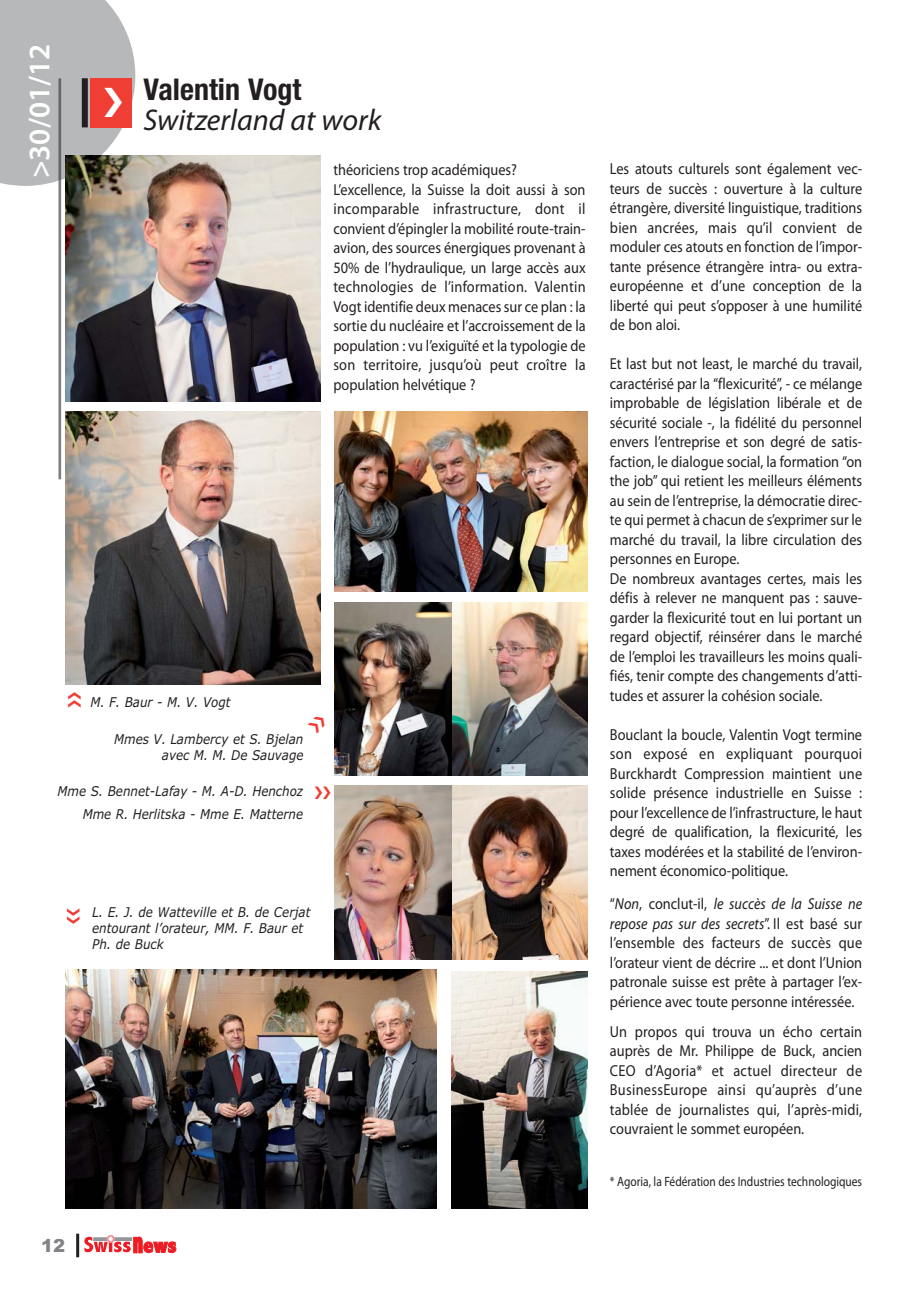
<style>
.page{position:relative;width:919px;height:1289px;background:#fff}
.page>*{position:absolute;margin:0;border:0;box-sizing:border-box;transform-origin:0 0}
.t1{font:italic 30px "Myriad Pro";color:#231f20}
.t2{font:700 condensed 30px "Helvetica Neue";color:#231f20}
.t3{font:600 30px "Myriad Pro";color:#fff}
.t4{font:900 18px "Arial";color:#808285}
.t5{font:15.9px/19.5px "Myriad Pro";color:#231f20;text-align:justify;scale:.9 1}
.t6{font:italic 13.5px/15.8px "Verdana";color:#231f20;text-align:right;scale:.88 1}
.t7{font:13.5px "Myriad Pro";color:#231f20;scale:.85 1}
.s1{font-style:italic}
</style>
<div class="page">
<hr style="left:76px;top:1233px;width:3px;height:24px;background:#231f20">
<svg style="left:84px;top:1235px;width:92px;height:18px"></svg>
<img style="left:334px;top:411px;width:253px;height:180px">
<img style="left:334px;top:785px;width:118px;height:174px">
<img style="left:452px;top:785px;width:135px;height:174px">
<img style="left:451px;top:971px;width:136px;height:237px">
<img style="left:135px;top:155px;width:185px;height:246px">
<img style="left:65px;top:411px;width:255px;height:273px">
<img style="left:65px;top:969px;width:372px;height:239px">
<img style="left:334px;top:602px;width:118px;height:173px">
<img style="left:452px;top:602px;width:135px;height:173px">
<svg style="left:0;top:0;width:135px;height:479px"></svg>
<h1 class="t3" style="left:22px;top:178px;width:136px;rotate:-90deg">&gt;30/01/12</h1>
<h1 class="t2" style="left:143px;top:73px;width:159px">Valentin Vogt</h1>
<h1 class="t1" style="left:143px;top:109px;width:239px">Switzerland at work</h1>
<p class="t5" style="left:333px;top:161px;width:282px;text-align:left">théoriciens trop académiques?<br>L’excellence, la Suisse la doit aussi à son incomparable infrastructure, dont il convient d’épingler la mobilité route-train&shy;avion, des sources énergiques provenant à 50% de l’hydraulique, un large accès aux technologies de l’information. Valentin Vogt identifie deux menaces sur ce plan : la sortie du nucléaire et l’accroissement de la population : vu l’exiguïté et la typologie de son territoire, jusqu’où peut croître la population helvétique ?</p>
<p class="t5" style="left:610px;top:160px;width:282px">Les atouts culturels sont également vec&shy;teurs de succès : ouverture à la culture étrangère, diversité linguistique, traditions bien ancrées, mais qu’il convient de moduler ces atouts en fonction de l’impor&shy;tante présence étrangère intra- ou extra&shy;européenne et d’une conception de la liberté qui peut s’opposer à une humilité de bon aloi.</p>
<p class="t5" style="left:610px;top:355px;width:282px;text-align:left">Et last but not least, le marché du travail, caractérisé par la “flexicurité”, - ce mélange improbable de législation libérale et de sécurité sociale -, la fidélité du personnel envers l’entreprise et son degré de satis&shy;faction, le dialogue social, la formation “on the job” qui retient les meilleurs éléments au sein de l’entreprise, la démocratie direc&shy;te qui permet à chacun de s’exprimer sur le marché du travail, la libre circulation des personnes en Europe.<br>De nombreux avantages certes, mais les défis à relever ne manquent pas : sauve&shy;garder la flexicurité tout en lui portant un regard objectif, réinsérer dans le marché de l’emploi les travailleurs les moins quali&shy;fiés, tenir compte des changements d’atti&shy;tudes et assurer la cohésion sociale.</p>
<p class="t5" style="left:610px;top:726px;width:282px">Bouclant la boucle, Valentin Vogt termine son exposé en expliquant pourquoi Burckhardt Compression maintient une solide présence industrielle en Suisse : pour l’excellence de l’infrastructure, le haut degré de qualification, la flexicurité, les taxes modérées et la stabilité de l’environ&shy;nement économico-politique.</p>
<p class="t5" style="left:610px;top:895px;width:282px">“<span class="s1">Non</span>, conclut-il, <span class="s1">le succès de la Suisse ne repose pas sur des secrets</span>”. Il est basé sur l’ensemble des facteurs de succès que l’orateur vient de décrire ... et dont l’Union patronale suisse est prête à partager l’ex&shy;périence avec toute personne intéressée.</p>
<p class="t5" style="left:610px;top:1023px;width:282px">Un propos qui trouva un écho certain auprès de Mr. Philippe de Buck, ancien CEO d’Agoria* et actuel directeur de BusinessEurope ainsi qu’auprès d’une tablée de journalistes qui, l’après-midi, couvraient le sommet européen.</p>
<p class="t7" style="left:610px;top:1175px;width:298px">* Agoria, la Fédération des Industries technologiques</p>
<p class="t6" style="left:90px;top:695px;width:161px">M. F. Baur - M. V. Vogt</p>
<p class="t6" style="left:114px;top:732px;width:217px">Mmes V. Lambercy et S. Bjelan avec M. M. De Sauvage</p>
<p class="t6" style="left:57px;top:780px;width:281px;line-height:23.2px">Mme S. Bennet-Lafay - M. A-D. Henchoz<br>Mme R. Herlitska - Mme E. Matterne</p>
<p class="t6" style="left:92px;top:905px;width:249px;text-align:left">L. E. J. de Watteville et B. de Cerjat entourant l’orateur, MM. F. Baur et<br>Ph. de Buck</p>
<p class="t4" style="left:41px;top:1235px;width:26px">12</p>
</div>
